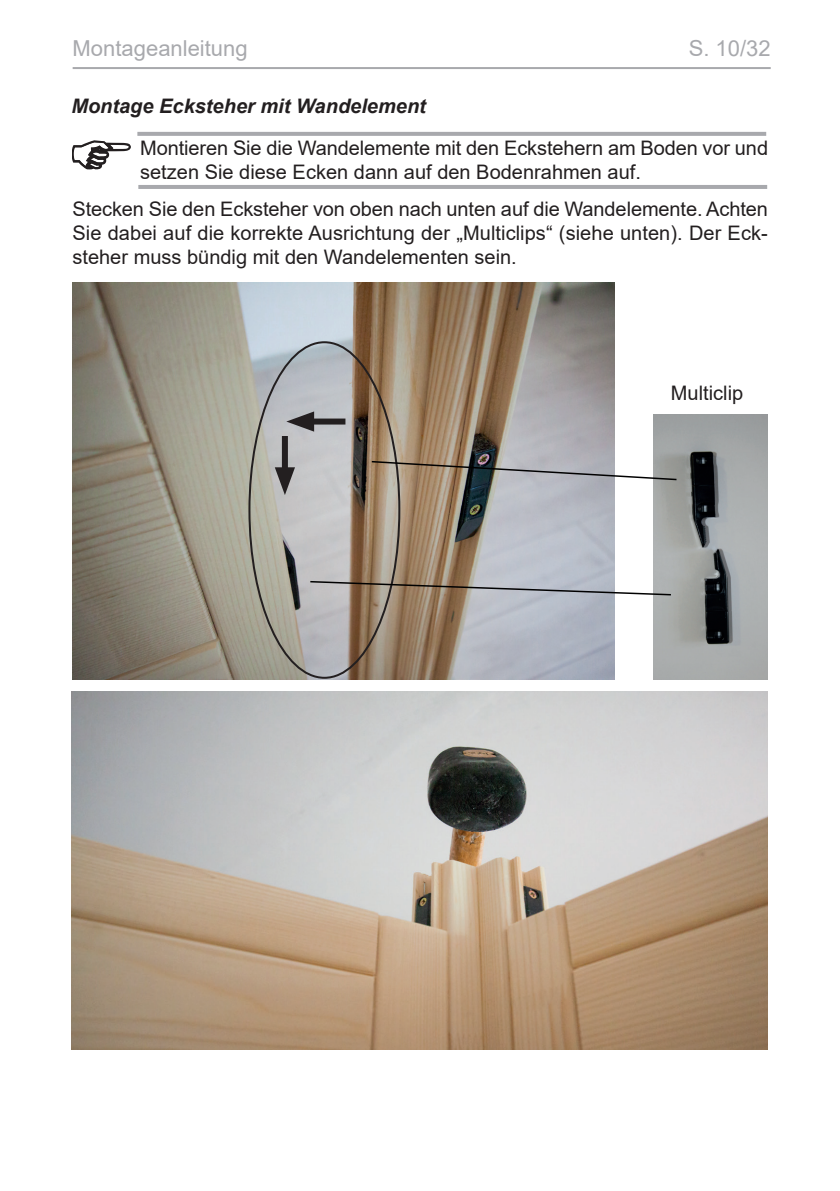
<style>
.page{position:relative;width:840px;height:1191px;background:#fff}
.page>*{position:absolute;margin:0;border:0;box-sizing:border-box;transform-origin:0 0}
.t1{font:22px "Arial";color:#a8a9ad}
.t2{font:20px/24px "Arial";color:#231f20}
.t3{font:italic 700 20px "Arial";color:#231f20}
</style>
<div class="page">
<hr style="left:73px;top:67px;width:697px;height:2px;background:#a8a9ad">
<hr style="left:137px;top:132px;width:628px;height:4px;background:#a8a9ad">
<hr style="left:138px;top:185px;width:628px;height:4px;background:#a8a9ad">
<img style="left:73px;top:283px;width:541px;height:397px">
<img style="left:71px;top:691px;width:696px;height:358px">
<img style="left:653px;top:415px;width:114px;height:265px">
<svg style="left:308px;top:580px;width:364px;height:16px;background:#a49e9b"></svg>
<svg style="left:370px;top:460px;width:307px;height:21px;background:#9e9993"></svg>
<div style="left:303px;top:418px;width:42px;height:6px;background:#231f20"></div>
<svg style="left:286px;top:411px;width:28px;height:21px"></svg>
<div style="left:282px;top:436px;width:6px;height:42px;background:#231f20"></div>
<svg style="left:274px;top:467px;width:21px;height:28px"></svg>
<svg style="left:73px;top:140px;width:58px;height:29px"></svg>
<p class="t1" style="left:73px;top:33px;width:176px">Montageanleitung</p>
<p class="t1" style="left:688px;top:33px;width:83px">S. 10/32</p>
<p class="t3" style="left:71px;top:92px;width:356px">Montage Ecksteher mit Wandelement</p>
<p class="t2" style="left:140px;top:136px;width:629px">Montieren Sie die Wandelemente mit den Eckstehern am Boden vor und setzen Sie diese Ecken dann auf den Bodenrahmen auf.</p>
<p class="t2" style="left:72px;top:197px;width:696px;text-align:justify">Stecken Sie den Ecksteher von oben nach unten auf die Wandelemente. Achten Sie dabei auf die korrekte Ausrichtung der „Multiclips“ (siehe unten). Der Eck&shy;steher muss bündig mit den Wandelementen sein.</p>
<p class="t2" style="left:670px;top:380px;width:74px">Multiclip</p>
</div>
